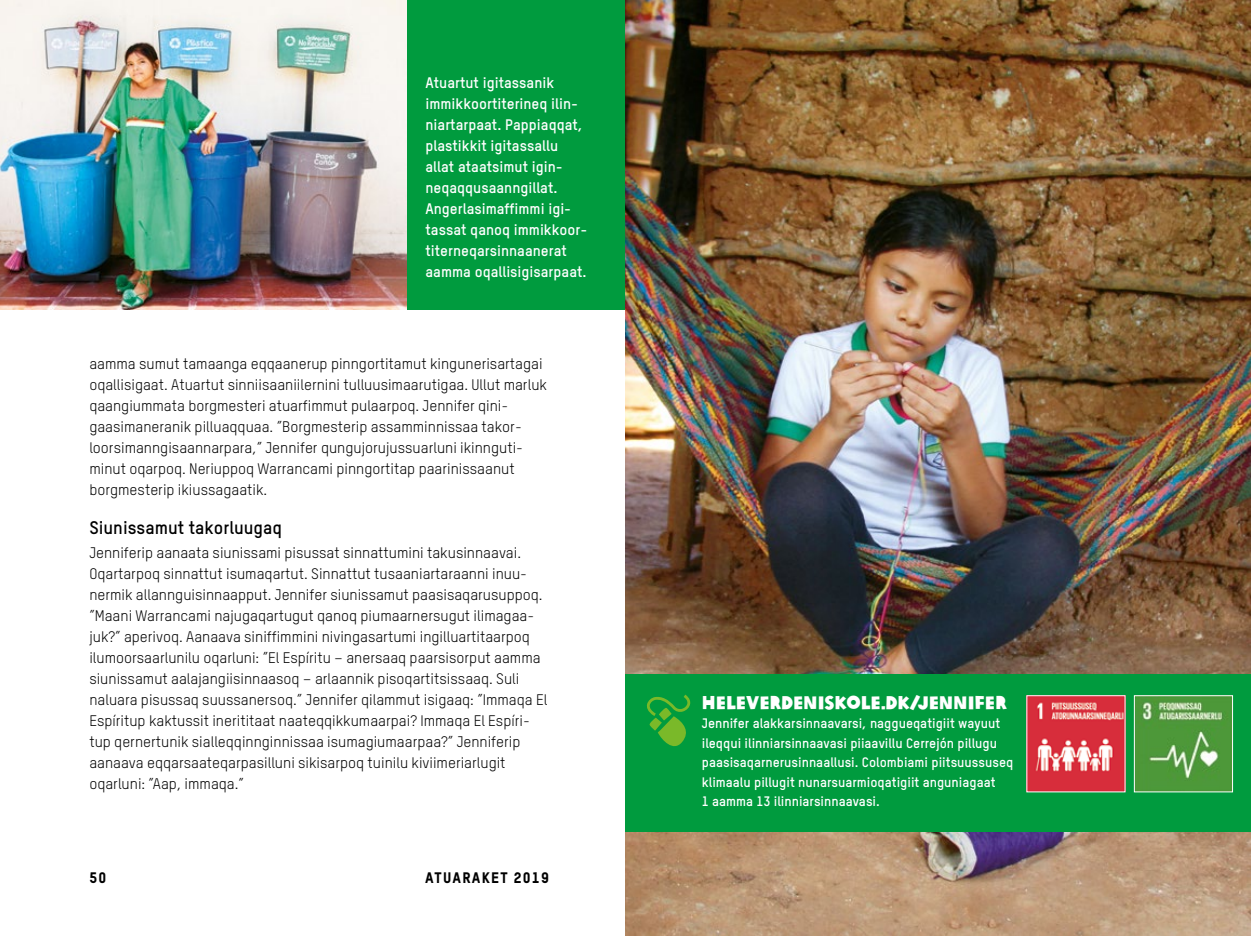
<style>
.page{position:relative;width:1251px;height:936px;background:#fff}
.page>*{position:absolute;margin:0;border:0;box-sizing:border-box;transform-origin:0 0}
.t1{font:18px "Oxfam Global Headline";color:#fff}
.t2{font:700 18px "Oxfam TSTARPRO";color:#000}
.t3{font:15px/21px "Oxfam TSTARPRO";color:#000}
.t4{font:700 15px/21px "Oxfam TSTARPRO";color:#fff}
.t5{font:15px "Oxfam TSTARPRO Headline";letter-spacing:.08em;color:#000}
.t6{font:700 13.5px/19.5px "Oxfam TSTARPRO";color:#fff}
</style>
<div class="page">
<div style="left:406px;top:0;width:219px;height:309px;background:#009b3e"></div>
<img style="left:625px;top:0;width:625px;height:935px">
<img style="left:0;top:0;width:406px;height:309px">
<div style="left:625px;top:673px;width:625px;height:158px;background:#009b3e"></div>
<svg style="left:647px;top:694px;width:43px;height:53px"></svg>
<img style="left:1028px;top:697px;width:95px;height:93px">
<img style="left:1135px;top:697px;width:95px;height:93px">
<div style="left:1133px;top:695px;width:99px;height:97px;border:1px solid #fff"></div>
<p class="t4" style="left:425px;top:71px;width:163px">Atuartut igitassanik immikkoortiterineq ilin&shy;niartarpaat. Pappiaqqat, plastikkit igitassallu allat ataatsimut igin&shy;neqaqqusaanngillat.<br>Angerlasimaffimmi igi&shy;tassat qanoq immikkoor&shy;titerneqarsinnaanerat aamma oqallisigisarpaat.</p>
<p class="t3" style="left:89px;top:352px;width:459px">aamma sumut tamaanga eqqaanerup pinngortitamut kingunerisartagai oqallisigaat. Atuartut sinniisaaniilernini tulluusimaarutigaa. Ullut marluk qaangiummata borgmesteri atuarfimmut pulaarpoq. Jennifer qini&shy;gaasimaneranik pilluaqquaa. ”Borgmesterip assamminnissaa takor&shy;loorsimanngisaannarpara,” Jennifer qungujorujussuarluni ikinnguti&shy;minut oqarpoq. Neriuppoq Warrancami pinngortitap paarinissaanut borgmesterip ikiussagaatik.</p>
<p class="t2" style="left:89px;top:514px;width:194px">Siunissamut takorluugaq</p>
<p class="t3" style="left:89px;top:541px;width:459px">Jenniferip aanaata siunissami pisussat sinnattumini takusinnaavai.<br>Oqartarpoq sinnattut isumaqartut. Sinnattut tusaaniartaraanni inuu&shy;nermik allannguisinnaapput. Jennifer siunissamut paasisaqarusuppoq. ”Maani Warrancami najugaqartugut qanoq piumaarnersugut ilimagaa&shy;juk?” aperivoq. Aanaava siniffimmini nivingasartumi ingilluartitaarpoq ilumoorsaarlunilu oqarluni: ”El Espíritu – anersaaq paarsisorput aamma siunissamut aalajangiisinnaasoq – arlaannik pisoqartitsissaaq. Suli naluara pisussaq suussanersoq.” Jennifer qilammut isigaaq: ”Immaqa El Espíritup kaktussit inerititaat naateqqikkumaarpai? Immaqa El Espíri&shy;tup qernertunik sialleqqinnginnissaa isumagiumaarpaa?” Jenniferip aanaava eqqarsaateqarpasilluni sikisarpoq tuinilu kiviimeriarlugit oqarluni: ”Aap, immaqa.”</p>
<p class="t5" style="left:89px;top:866px;width:18px">50</p>
<p class="t5" style="left:425px;top:866px;width:125px">ATUARAKET 2019</p>
<p class="t1" style="left:701px;top:686px;width:306px">HELEVERDENISKOLE.DK/JENNIFER</p>
<p class="t6" style="left:701px;top:712px;width:313px">Jennifer alakkarsinnaavarsi, naggueqatigiit wayuut ileqqui ilinniarsinnaavasi piiaavillu Cerrejón pillugu paasisaqarnerusinnaallusi. Colombiami piitsuussuseq klimaalu pillugit nunarsuarmioqatigiit anguniagaat<br>1 aamma 13 ilinniarsinnaavasi.</p>
</div>
